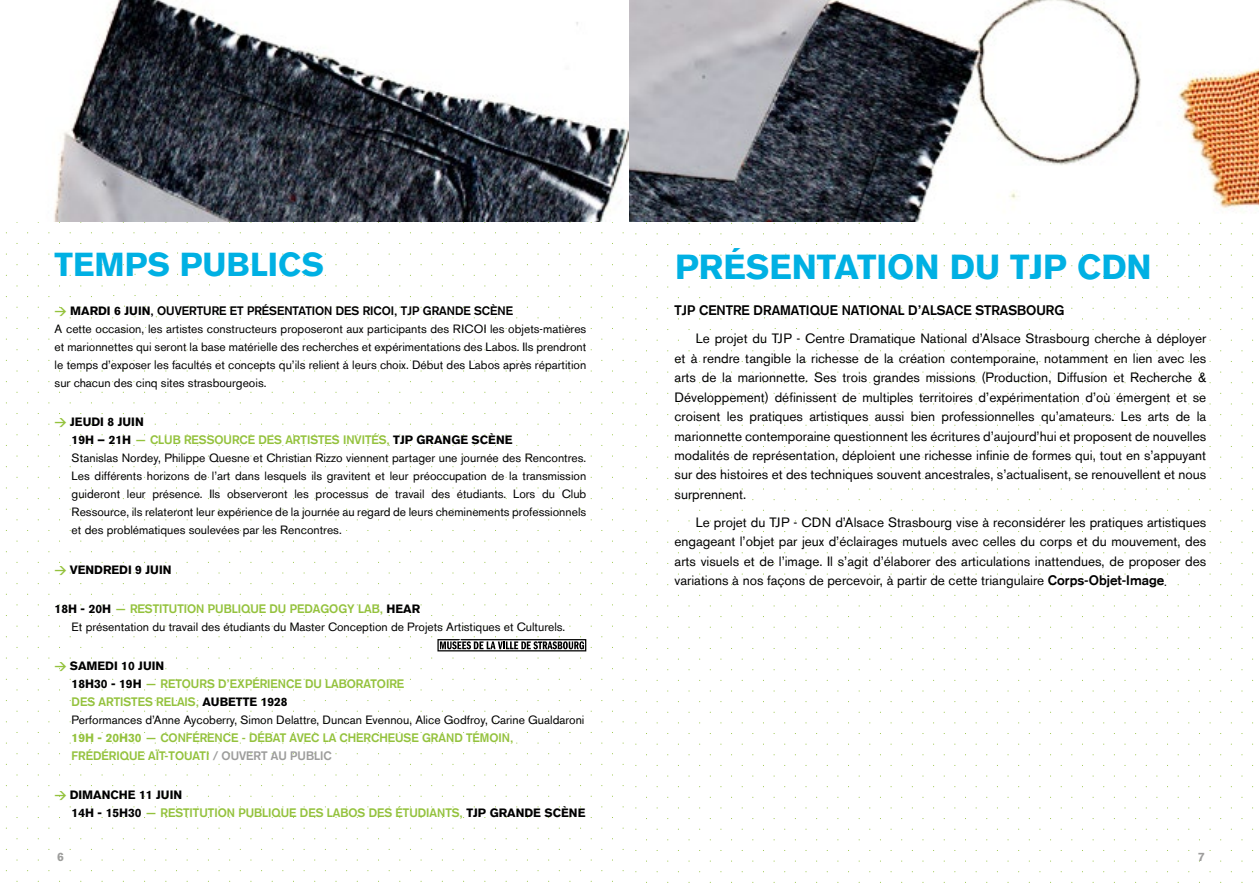
<style>
.page{position:relative;width:1259px;height:893px;background:#fff}
.page>*{position:absolute;margin:0;border:0;box-sizing:border-box;transform-origin:0 0}
.t1{font:700 34.5px "Akzidenz Grotesk BQ";color:#00b0e3}
.t2{font:700 33px "Akzidenz Grotesk BQ";color:#00b0e3}
.t3{font:13.5px/19.5px "Akzidenz Grotesk BE";color:#000;text-align:justify}
.t4{font:700 13.5px "Akzidenz Grotesk";color:#000}
.t5{font:12px/18px "Akzidenz Grotesk BE";color:#000;text-align:justify}
.t6{font:700 12px/18px "Akzidenz Grotesk";color:#94c23d}
.t7{font:700 12px "Akzidenz Grotesk BQ";color:#000}
.t8{font:700 12px "Akzidenz Grotesk";color:#000}
.t9{font:700 12px "Akzidenz Grotesk BQ";color:#9d9d9c}
.s1{font-family:"DIN";color:#94c23d}
.s2{font-family:"Akzidenz Grotesk BQ";color:#000}
.s3{font-family:"Akzidenz Grotesk BQ"}
.s4{color:#9d9d9c}
.s5{font-family:"Akzidenz Grotesk";font-weight:700}
.s6{font-size:12px}
</style>
<div class="page">
<img style="left:54px;top:0;width:575px;height:222px">
<svg style="left:629px;top:0;width:630px;height:222px"></svg>
<svg style="left:431px;top:636px;width:155px;height:15px"></svg>
<svg style="left:452px;top:636px;width:19px;height:13px"></svg>
<svg style="left:474px;top:636px;width:21px;height:13px"></svg>
<svg style="left:495px;top:636px;width:21px;height:13px"></svg>
<svg style="left:516px;top:636px;width:21px;height:13px"></svg>
<svg style="left:537px;top:636px;width:22px;height:13px"></svg>
<svg style="left:559px;top:636px;width:25px;height:13px"></svg>
<h2 class="t2" style="left:55px;top:245px;width:271px">TEMPS PUBLICS</h2>
<p class="t7" style="left:55px;top:304px;width:25px"><span class="s1">&gt;</span> MARDI</p>
<p class="t7" style="left:114px;top:304px;width:18px">6 JUIN</p>
<p class="t8" style="left:150px;top:304px;width:220px">, OUVERTURE ET PRÉSENTATION DES RICOI</p>
<p class="t8" style="left:394px;top:304px;width:120px">, TJP GRANDE SCÈNE</p>
<p class="t5" style="left:55px;top:320px;width:533px">A cette occasion, les artistes constructeurs proposeront aux participants des RICOI les objets-matières et marionnettes qui seront la base matérielle des recherches et expérimentations des Labos. Ils prendront le temps d’exposer les facultés et concepts qu’ils relient à leurs choix. Début des Labos après répartition sur chacun des cinq sites strasbourgeois.</p>
<p class="t7" style="left:55px;top:415px;width:71px"><span class="s1">&gt;</span> JEUDI 8 JUIN</p>
<p class="t6" style="left:72px;top:431px;width:364px"><span class="s2">19H – 21H</span> — CLUB RESSOURCE DES ARTISTES INVITÉS, <span class="s2">TJP GRANGE</span></p>
<p class="t7" style="left:471px;top:433px;width:34px">SCÈNE</p>
<p class="t5" style="left:72px;top:449px;width:516px">Stanislas Nordey, Philippe Quesne et Christian Rizzo viennent partager une journée des Rencontres.<br>Les différents horizons de l’art dans lesquels ils gravitent et leur préoccupation de la transmission guideront leur présence. Ils observeront les processus de travail des étudiants. Lors du Club Ressource, ils relateront leur expérience de la journée au regard de leurs cheminements professionnels et des problématiques soulevées par les Rencontres.</p>
<p class="t7" style="left:55px;top:562px;width:32px"><span class="s1">&gt;</span> VENDREDI</p>
<p class="t7" style="left:135px;top:562px;width:18px">9 JUIN</p>
<p class="t6" style="left:55px;top:599px;width:367px"><span class="s2">18H - 20H</span> — RESTITUTION PUBLIQUE DU PEDAGOGY LAB, <span class="s2">HEAR</span></p>
<p class="t5" style="left:72px;top:618px;width:495px">Et présentation du travail des étudiants du Master Conception de Projets Artistiques et Culturels.</p>
<p class="t7" style="left:55px;top:659px;width:24px"><span class="s1">&gt;</span> SAMEDI</p>
<p class="t7" style="left:121px;top:659px;width:25px">10 JUIN</p>
<p class="t6" style="left:72px;top:675px;width:334px"><span class="s2">18H30 - 19H</span> — RETOURS D’EXPÉRIENCE DU LABORATOIRE<br>DES ARTISTES RELAIS, <span class="s2">AUBETTE</span></p>
<p class="t7" style="left:261px;top:695px;width:28px">1928</p>
<p class="t5" style="left:72px;top:711px;width:514px">Performances d’Anne Aycoberry, Simon Delattre, Duncan Evennou, Alice Godfroy, Carine Gualdaroni</p>
<p class="t6" style="left:72px;top:729px;width:443px"><span class="s3">19H - 20H30</span> — CONFÉRENCE - DÉBAT AVEC LA CHERCHEUSE GRAND TÉMOIN,<br>FRÉDÉRIQUE AÏT-TOUATI <span class="s4">/ OUVERT AU PUBLIC</span></p>
<p class="t7" style="left:55px;top:788px;width:25px"><span class="s1">&gt;</span> DIMANCHE</p>
<p class="t7" style="left:139px;top:788px;width:25px">11 JUIN</p>
<p class="t6" style="left:72px;top:804px;width:437px"><span class="s2">14H - 15H30</span> — RESTITUTION PUBLIQUE DES LABOS DES ÉTUDIANTS, <span class="s2">TJP GRANDE</span></p>
<p class="t7" style="left:544px;top:806px;width:34px">SCÈNE</p>
<h1 class="t1" style="left:675px;top:247px;width:93px">PRÉSENTATION</h1>
<h1 class="t1" style="left:950px;top:247px;width:81px">DU TJP</h1>
<h1 class="t1" style="left:1077px;top:247px;width:25px">CDN</h1>
<p class="t4" style="left:674px;top:302px;width:34px">TJP CENTRE</p>
<p class="t4" style="left:753px;top:302px;width:10px">DRAMATIQ</p>
<p class="t4" style="left:820px;top:302px;width:31px">UE NATIONAL</p>
<p class="t4" style="left:908px;top:302px;width:23px">D’ALSACE</p>
<p class="t4" style="left:975px;top:302px;width:10px">STRASBO</p>
<p class="t4" style="left:1036px;top:302px;width:19px">URG</p>
<p class="t3" style="left:674px;top:329px;width:533px;text-indent:21px">Le projet du TJP - Centre Dramatique National d’Alsace Strasbourg cherche à déployer et à rendre tangible la richesse de la création contemporaine, notamment en lien avec les arts de la marionnette. Ses trois grandes missions (Production, Diffusion et Recherche &amp; Développement) définissent de multiples territoires d’expérimentation d’où émergent et se croisent les pratiques artistiques aussi bien professionnelles qu’amateurs. Les arts de la marionnette contemporaine questionnent les écritures d’aujourd’hui et proposent de nouvelles modalités de représentation, déploient une richesse infinie de formes qui, tout en s’appuyant sur des histoires et des techniques souvent ancestrales, s’actualisent, se renouvellent et nous surprennent.</p>
<p class="t3" style="left:674px;top:513px;width:533px;text-indent:21px">Le projet du TJP - CDN d’Alsace Strasbourg vise à reconsidérer les pratiques artistiques engageant l’objet par jeux d’éclairages mutuels avec celles du corps et du mouvement, des arts visuels et de l’image. Il s’agit d’élaborer des articulations inattendues, de proposer des variations à nos façons de percevoir, à partir de cette triangulaire <span class="s5">CORPS-OBJET-IMAGE</span><span class="s6">.</span></p>
<p class="t9" style="left:57px;top:850px;width:8px">6</p>
<p class="t9" style="left:1198px;top:850px;width:8px">7</p>
</div>
